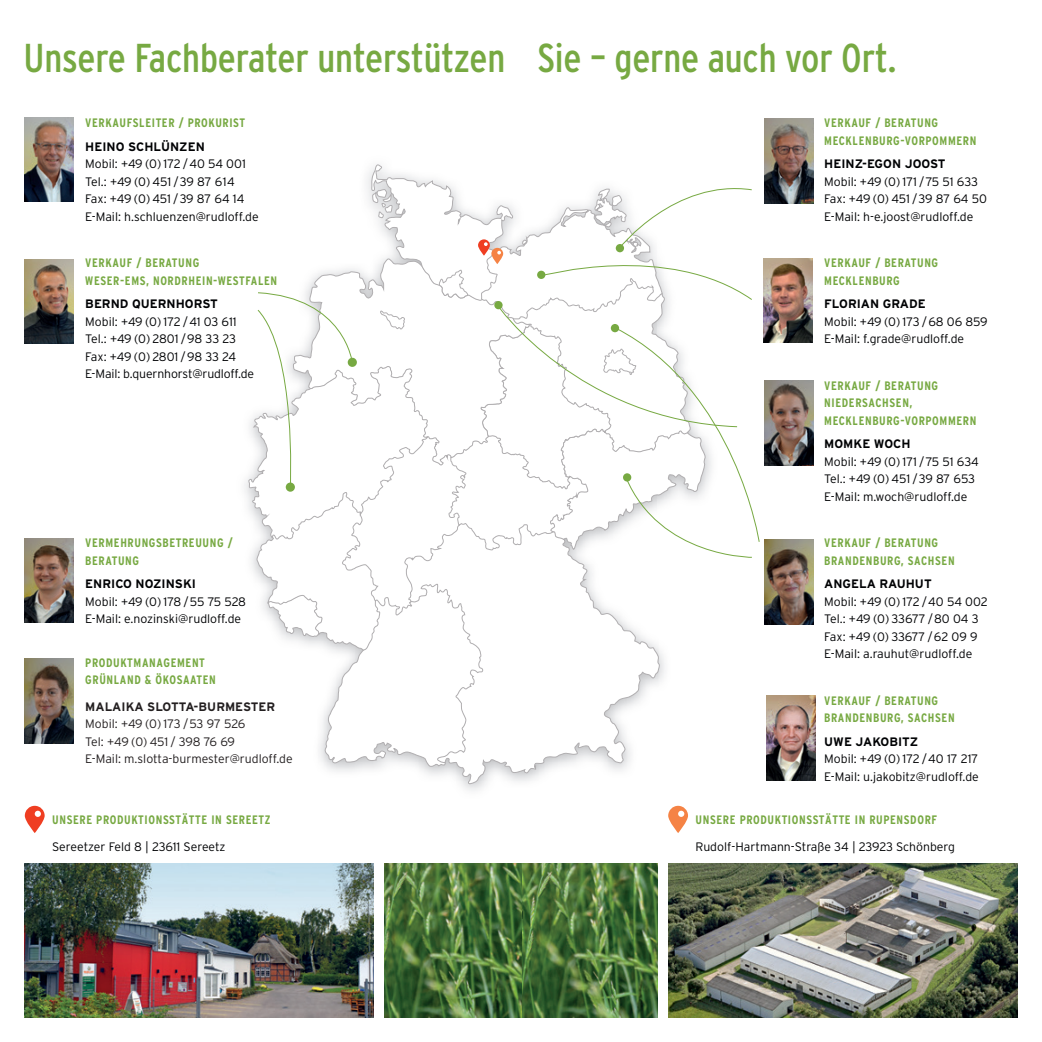
<style>
.page{position:relative;width:1042px;height:1042px;background:#fff}
.page>*{position:absolute;margin:0;border:0;box-sizing:border-box;transform-origin:0 0}
.t1{font:40.25px "Interstate Condensed";letter-spacing:-.005em;color:#77a942}
.t2{font:300 12.25px/17.5px "Interstate";color:#010204}
.t3{font:700 12.25px/17.5px "Interstate Condensed";letter-spacing:.05em;color:#77a942}
.t4{font:700 12.25px "Interstate";color:#010204}
.t5{font:300 12.25px/17.5px "Interstate";letter-spacing:-.005em;color:#231f20}
.t6{font:700 12.25px "Interstate";color:#231f20}
</style>
<div class="page">
<svg style="left:419px;top:767px;width:207px;height:17px"></svg>
<img style="left:25px;top:117px;width:49px;height:84px">
<img style="left:25px;top:259px;width:49px;height:85px">
<img style="left:25px;top:538px;width:49px;height:85px">
<img style="left:25px;top:659px;width:49px;height:84px">
<img style="left:25px;top:863px;width:349px;height:154px">
<svg style="left:25px;top:806px;width:20px;height:27px"></svg>
<svg style="left:35px;top:811px;width:6px;height:6px"></svg>
<img style="left:384px;top:863px;width:273px;height:154px">
<svg style="left:248px;top:164px;width:511px;height:603px"></svg>
<div style="left:623px;top:473px;width:8px;height:8px;background:#77a942;border-radius:50%"></div>
<div style="left:611px;top:324px;width:8px;height:8px;background:#77a942;border-radius:50%"></div>
<img style="left:765px;top:119px;width:49px;height:84px">
<img style="left:765px;top:381px;width:49px;height:84px">
<img style="left:765px;top:540px;width:49px;height:84px">
<img style="left:766px;top:696px;width:49px;height:84px">
<img style="left:763px;top:258px;width:49px;height:84px">
<img style="left:668px;top:863px;width:349px;height:154px">
<svg style="left:668px;top:806px;width:20px;height:27px"></svg>
<svg style="left:678px;top:811px;width:6px;height:6px"></svg>
<h1 class="t1" style="left:24px;top:35px;width:483px">Unsere Fachberater unterstützen</h1>
<p class="t3" style="left:85px;top:114px;width:161px">VERKAUFSLEITER / PROKURIST</p>
<p class="t4" style="left:85px;top:139px;width:121px">HEINO SCHLÜNZEN</p>
<p class="t2" style="left:85px;top:155px;width:175px">Mobil: +49 (0) 172 / 40 54 001<br>Tel.: +49 (0) 451 / 39 87 614<br>Fax: +49 (0) 451 / 39 87 64 14<br>E-Mail: h.schluenzen@rudloff.de</p>
<p class="t3" style="left:85px;top:254px;width:193px">VERKAUF / BERATUNG<br>WESER-EMS, NORDRHEIN-WESTFALEN</p>
<p class="t4" style="left:85px;top:297px;width:134px">BERND QUERNHORST</p>
<p class="t2" style="left:85px;top:312px;width:170px">Mobil: +49 (0) 172 / 41 03 611<br>Tel.: +49 (0) 2801 / 98 33 23<br>Fax: +49 (0) 2801 / 98 33 24<br>E-Mail: b.quernhorst@rudloff.de</p>
<p class="t3" style="left:85px;top:534px;width:149px">VERMEHRUNGSBETREUUNG /<br>BERATUNG</p>
<p class="t4" style="left:85px;top:577px;width:112px">ENRICO NOZINSKI</p>
<p class="t2" style="left:85px;top:592px;width:162px">Mobil: +49 (0) 178 / 55 75 528<br>E-Mail: e.nozinski@rudloff.de</p>
<p class="t3" style="left:85px;top:654px;width:132px">PRODUKTMANAGEMENT<br>GRÜNLAND &amp; ÖKOSAATEN</p>
<p class="t6" style="left:85px;top:699px;width:191px">MALAIKA SLOTTA-BURMESTER</p>
<p class="t5" style="left:85px;top:715px;width:209px">Mobil: +49 (0) 173 / 53 97 526<br>Tel: +49 (0) 451 / 398 76 69<br>E-Mail: m.slotta-burmester@rudloff.de</p>
<p class="t3" style="left:52px;top:810px;width:220px">UNSERE PRODUKTIONSSTÄTTE IN SEREETZ</p>
<p class="t2" style="left:52px;top:837px;width:175px">Sereetzer Feld 8 | 23611 Sereetz</p>
<h1 class="t1" style="left:537px;top:35px;width:361px">Sie – gerne auch vor Ort.</h1>
<p class="t3" style="left:824px;top:114px;width:154px">VERKAUF / BERATUNG<br>MECKLENBURG-VORPOMMERN</p>
<p class="t4" style="left:824px;top:157px;width:123px">HEINZ-EGON JOOST</p>
<p class="t2" style="left:824px;top:172px;width:164px">Mobil: +49 (0) 171 / 75 51 633<br>Fax: +49 (0) 451 / 39 87 64 50<br>E-Mail: h-e.joost@rudloff.de</p>
<p class="t3" style="left:824px;top:254px;width:115px">VERKAUF / BERATUNG<br>MECKLENBURG</p>
<p class="t4" style="left:824px;top:297px;width:103px">FLORIAN GRADE</p>
<p class="t2" style="left:824px;top:312px;width:165px">Mobil: +49 (0) 173 / 68 06 859<br>E-Mail: f.grade@rudloff.de</p>
<p class="t3" style="left:824px;top:377px;width:154px">VERKAUF / BERATUNG<br>NIEDERSACHSEN,<br>MECKLENBURG-VORPOMMERN</p>
<p class="t4" style="left:824px;top:437px;width:88px">MOMKE WOCH</p>
<p class="t2" style="left:824px;top:452px;width:156px">Mobil: +49 (0) 171 / 75 51 634<br>Tel.: +49 (0) 451 / 39 87 653<br>E-Mail: m.woch@rudloff.de</p>
<p class="t3" style="left:824px;top:534px;width:132px">VERKAUF / BERATUNG<br>BRANDENBURG, SACHSEN</p>
<p class="t4" style="left:824px;top:577px;width:109px">ANGELA RAUHUT</p>
<p class="t2" style="left:824px;top:592px;width:165px">Mobil: +49 (0) 172 / 40 54 002<br>Tel.: +49 (0) 33677 / 80 04 3<br>Fax: +49 (0) 33677 / 62 09 9<br>E-Mail: a.rauhut@rudloff.de</p>
<p class="t3" style="left:824px;top:692px;width:132px">VERKAUF / BERATUNG<br>BRANDENBURG, SACHSEN</p>
<p class="t4" style="left:824px;top:734px;width:95px">UWE JAKOBITZ</p>
<p class="t2" style="left:824px;top:750px;width:156px">Mobil: +49 (0) 172 / 40 17 217<br>E-Mail: u.jakobitz@rudloff.de</p>
<p class="t3" style="left:695px;top:810px;width:243px">UNSERE PRODUKTIONSSTÄTTE IN RUPENSDORF</p>
<p class="t2" style="left:695px;top:837px;width:261px">Rudolf-Hartmann-Straße 34 | 23923 Schönberg</p>
</div>
